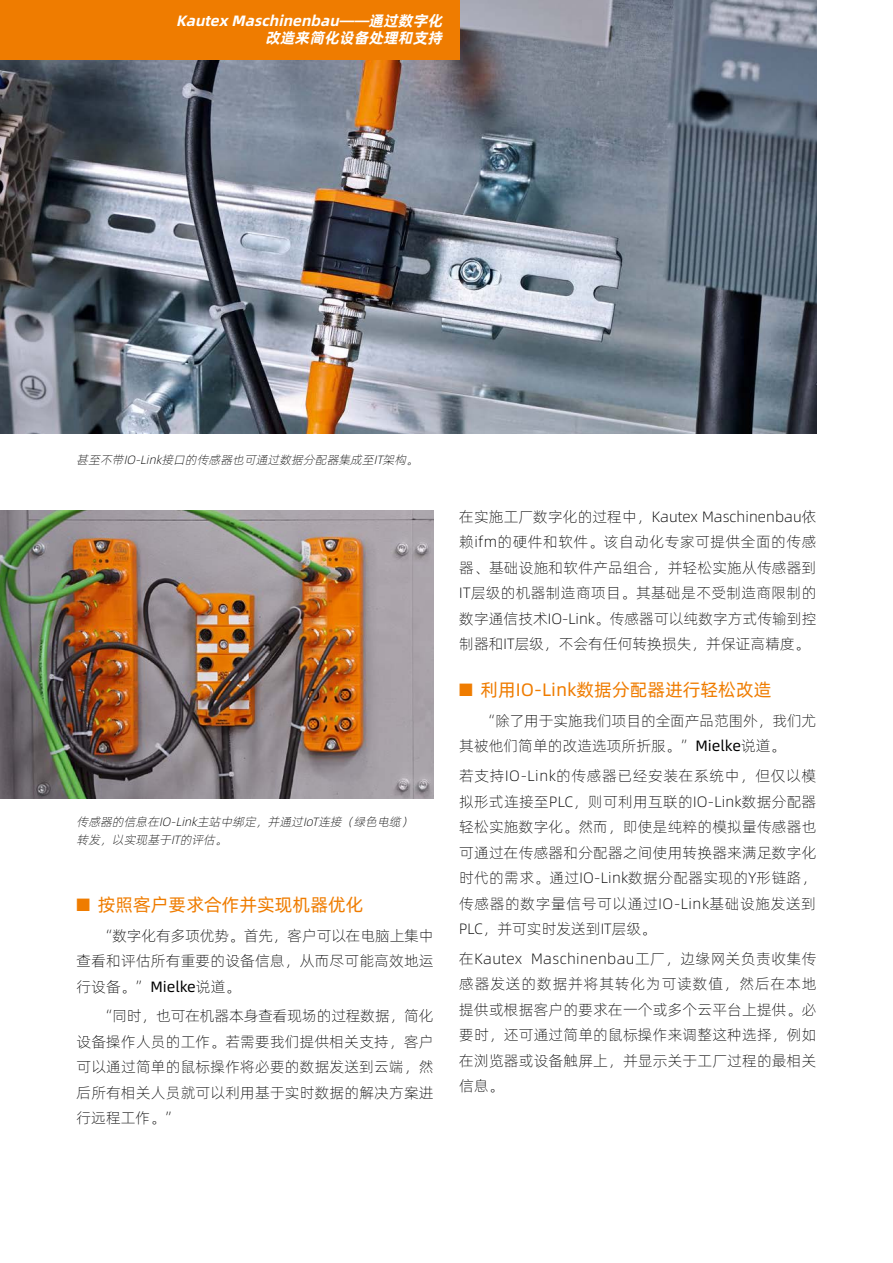
<style>
.page{position:relative;width:893px;height:1263px;background:#fff}
.page>*{position:absolute;margin:0;border:0;box-sizing:border-box;transform-origin:0 0}
.t1{font:18px "Alibaba Pu Hui Ti R";color:#ef7c00}
.Fließtext_verschacht{font:15px/25.5px "Alibaba Pu Hui Ti L";letter-spacing:.01em;color:#000;text-align:justify}
.Fließtext_verschacht-2{font:15px/25.5px "Alibaba Pu Hui Ti L";letter-spacing:-.01em;color:#000}
.Boxtext_orange{font:italic 15px/17px "Alibaba Pu Hui Ti B";color:#fff;text-align:right}
.Bildunterschrift_lib{font:italic 12px/18px "Alibaba Pu Hui Ti L";color:#000}
.s1{font-family:"Alibaba Pu Hui Ti R"}
</style>
<div class="page">
<img style="left:0;top:0;width:816px;height:434px">
<img style="left:0;top:510px;width:434px;height:288px">
<div style="left:0;top:0;width:459px;height:60px;background:#ef7c00"></div>
<p class="Boxtext_orange" style="left:176px;top:12px;width:272px">Kautex Maschinenbau——通过数字化改造来简化设备处理和支持</p>
<p class="Bildunterschrift_lib" style="left:77px;top:450px;width:346px">甚至不带IO-Link接口的传感器也可通过数据分配器集成至IT架构。</p>
<p class="Bildunterschrift_lib" style="left:77px;top:812px;width:341px">传感器的信息在IO-Link主站中绑定，并通过IoT连接（绿色电缆）转发，以实现基于IT的评估。</p>
<p class="t1" style="left:77px;top:891px;width:288px">■ 按照客户要求合作并实现机器优化</p>
<p class="Fließtext_verschacht" style="left:77px;top:922px;width:359px;text-indent:21px">“数字化有多项优势。首先，客户可以在电脑上集中查看和评估所有重要的设备信息，从而尽可能高效地运行设备。”<span class="s1">Mielke</span>说道。</p>
<p class="Fließtext_verschacht" style="left:77px;top:1002px;width:359px;text-indent:21px">“同时，也可在机器本身查看现场的过程数据，简化设备操作人员的工作。若需要我们提供相关支持，客户可以通过简单的鼠标操作将必要的数据发送到云端，然后所有相关人员就可以利用基于实时数据的解决方案进行远程工作。”</p>
<p class="Fließtext_verschacht" style="left:459px;top:503px;width:359px">在实施工厂数字化的过程中，Kautex Maschinenbau依赖ifm的硬件和软件。该自动化专家可提供全面的传感器、基础设施和软件产品组合，并轻松实施从传感器到IT层级的机器制造商项目。其基础是不受制造商限制的数字通信技术IO-Link。传感器可以纯数字方式传输到控制器和IT层级，不会有任何转换损失，并保证高精度。</p>
<p class="t1" style="left:459px;top:676px;width:314px">■ 利用IO-Link数据分配器进行轻松改造</p>
<p class="Fließtext_verschacht-2" style="left:459px;top:707px;width:359px;text-indent:21px">“除了用于实施我们项目的全面产品范围外，我们尤其被他们简单的改造选项所折服。”<span class="s1">Mielke</span>说道。</p>
<p class="Fließtext_verschacht" style="left:459px;top:762px;width:359px">若支持IO-Link的传感器已经安装在系统中，但仅以模拟形式连接至PLC，则可利用互联的IO-Link数据分配器轻松实施数字化。然而，即使是纯粹的模拟量传感器也可通过在传感器和分配器之间使用转换器来满足数字化时代的需求。通过IO-Link数据分配器实现的Y形链路，传感器的数字量信号可以通过IO-Link基础设施发送到PLC，并可实时发送到IT层级。</p>
<p class="Fließtext_verschacht" style="left:459px;top:945px;width:359px">在Kautex Maschinenbau工厂，边缘网关负责收集传感器发送的数据并将其转化为可读数值，然后在本地提供或根据客户的要求在一个或多个云平台上提供。必要时，还可通过简单的鼠标操作来调整这种选择，例如在浏览器或设备触屏上，并显示关于工厂过程的最相关信息。</p>
</div>
